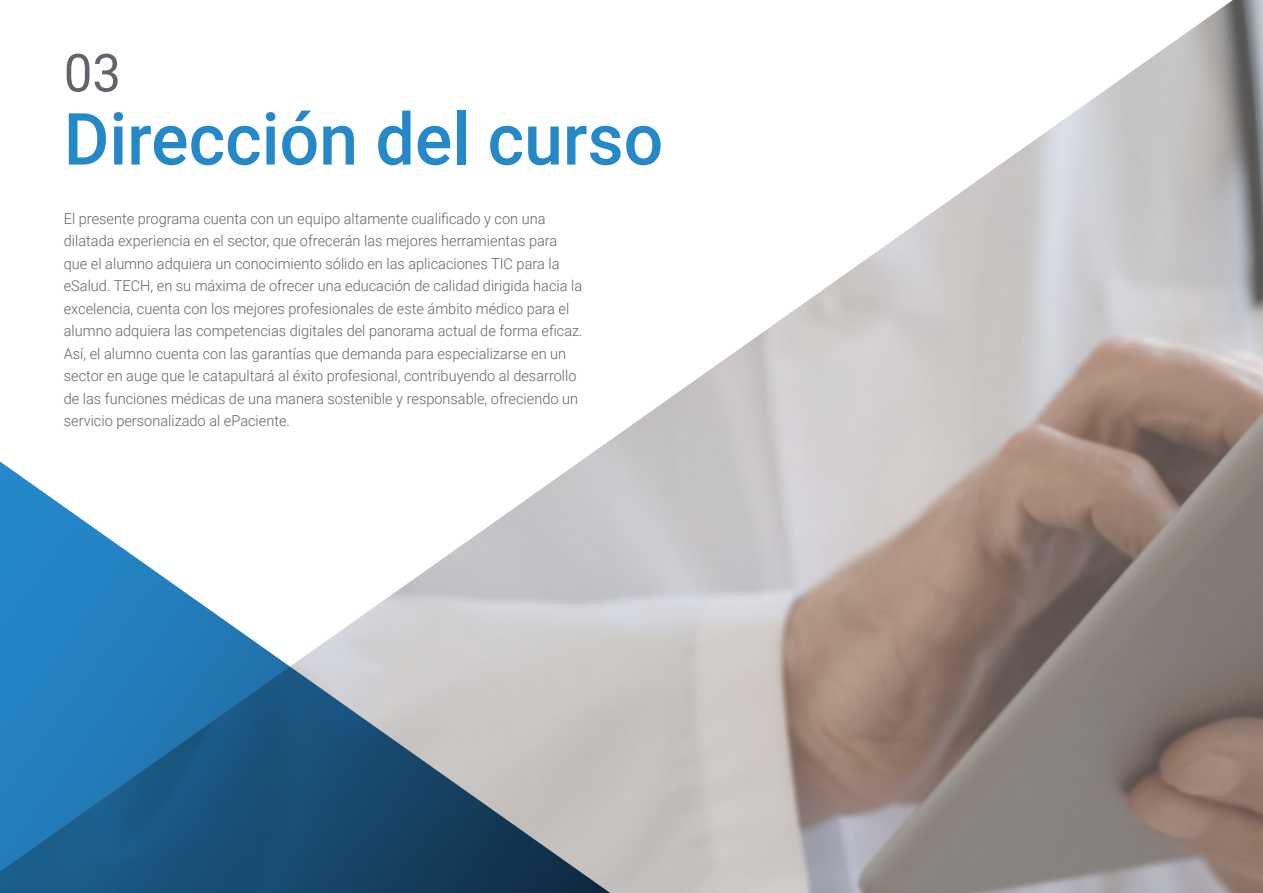
<style>
.page{position:relative;width:1263px;height:893px;background:#fff}
.page>*{position:absolute;margin:0;border:0;box-sizing:border-box;transform-origin:0 0}
.t1{font:500 72px "Roboto";color:#2488c9}
.t2{font:52.5px "Roboto";color:#61646a}
.t3{font:300 15px/22.5px "Roboto";color:#61646a}
</style>
<div class="page">
<img style="left:602px;top:0;width:661px;height:893px">
<svg style="left:0;top:446px;width:640px;height:447px"></svg>
<h2 class="t2" style="left:64px;top:36px;width:59px">03</h2>
<h1 class="t1" style="left:64px;top:89px;width:601px">Dirección del curso</h1>
<p class="t3" style="left:64px;top:207px;width:520px">El presente programa cuenta con un equipo altamente cualificado y con una dilatada experiencia en el sector, que ofrecerán las mejores herramientas para que el alumno adquiera un conocimiento sólido en las aplicaciones TIC para la eSalud. TECH, en su máxima de ofrecer una educación de calidad dirigida hacia la excelencia, cuenta con los mejores profesionales de este ámbito médico para el alumno adquiera las competencias digitales del panorama actual de forma eficaz.<br>Así, el alumno cuenta con las garantías que demanda para especializarse en un sector en auge que le catapultará al éxito profesional, contribuyendo al desarrollo de las funciones médicas de una manera sostenible y responsable, ofreciendo un servicio personalizado al ePaciente.</p>
</div>
